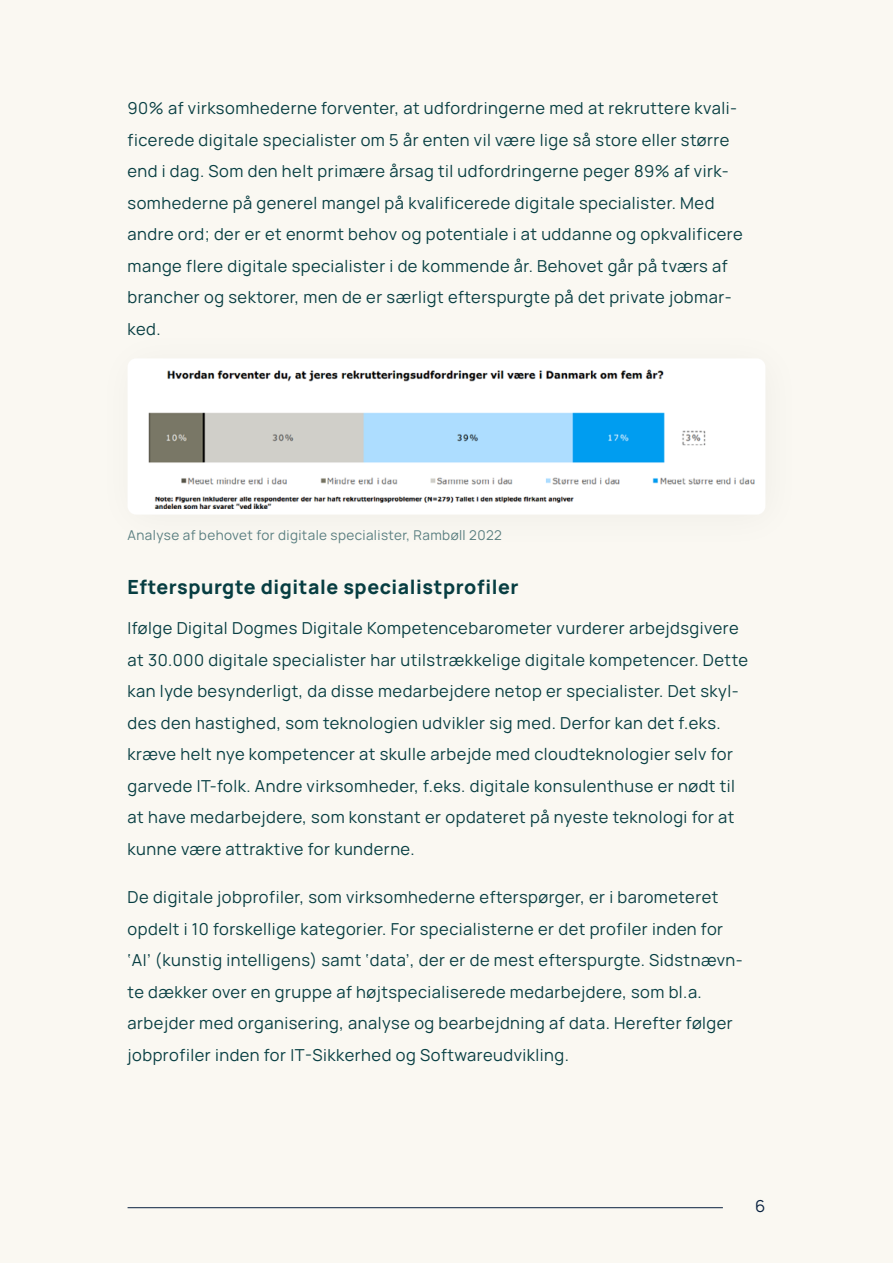
<style>
.page{position:relative;width:893px;height:1263px;background:#faf8f2}
.page>*{position:absolute;margin:0;border:0;box-sizing:border-box;transform-origin:0 0}
.t1{font:800 19.5px "Manrope";letter-spacing:.03em;color:#073e42}
.t2{font:16.5px/31.5px "Manrope";letter-spacing:.03em;color:#073e42}
.t3{font:16.5px "Manrope";color:#082140}
.t4{font:13.5px "Manrope";letter-spacing:.03em;color:#5b8082}
</style>
<div class="page">
<hr style="left:128px;top:1207px;width:595px;height:1px;background:#082140">
<img style="left:128px;top:359px;width:637px;height:155px">
<p class="t2" style="left:128px;top:91px;width:617px">90% af virksomhederne forventer, at udfordringerne med at rekruttere kvali&shy;ficerede digitale specialister om 5 år enten vil være lige så store eller større end i dag. Som den helt primære årsag til udfordringerne peger 89% af virk&shy;somhederne på generel mangel på kvalificerede digitale specialister. Med andre ord; der er et enormt behov og potentiale i at uddanne og opkvalificere mange flere digitale specialister i de kommende år. Behovet går på tværs af brancher og sektorer, men de er særligt efterspurgte på det private jobmar&shy;ked.</p>
<p class="t4" style="left:128px;top:524px;width:376px">Analyse af behovet for digitale specialister, Rambøll 2022</p>
<p class="t1" style="left:128px;top:570px;width:393px">Efterspurgte digitale specialistprofiler</p>
<p class="t2" style="left:128px;top:611px;width:622px">Ifølge Digital Dogmes Digitale Kompetencebarometer vurderer arbejdsgivere at 30.000 digitale specialister har utilstrækkelige digitale kompetencer. Dette kan lyde besynderligt, da disse medarbejdere netop er specialister. Det skyl&shy;des den hastighed, som teknologien udvikler sig med. Derfor kan det f.eks. kræve helt nye kompetencer at skulle arbejde med cloudteknologier selv for garvede IT-folk. Andre virksomheder, f.eks. digitale konsulenthuse er nødt til at have medarbejdere, som konstant er opdateret på nyeste teknologi for at kunne være attraktive for kunderne.</p>
<p class="t2" style="left:128px;top:880px;width:617px">De digitale jobprofiler, som virksomhederne efterspørger, er i barometeret opdelt i 10 forskellige kategorier. For specialisterne er det profiler inden for ‘AI’ (kunstig intelligens) samt ‘data’, der er de mest efterspurgte. Sidstnævn&shy;te dækker over en gruppe af højtspecialiserede medarbejdere, som bl.a. arbejder med organisering, analyse og bearbejdning af data. Herefter følger jobprofiler inden for IT-Sikkerhed og Softwareudvikling.</p>
<p class="t3" style="left:755px;top:1193px;width:12px">6</p>
</div>
